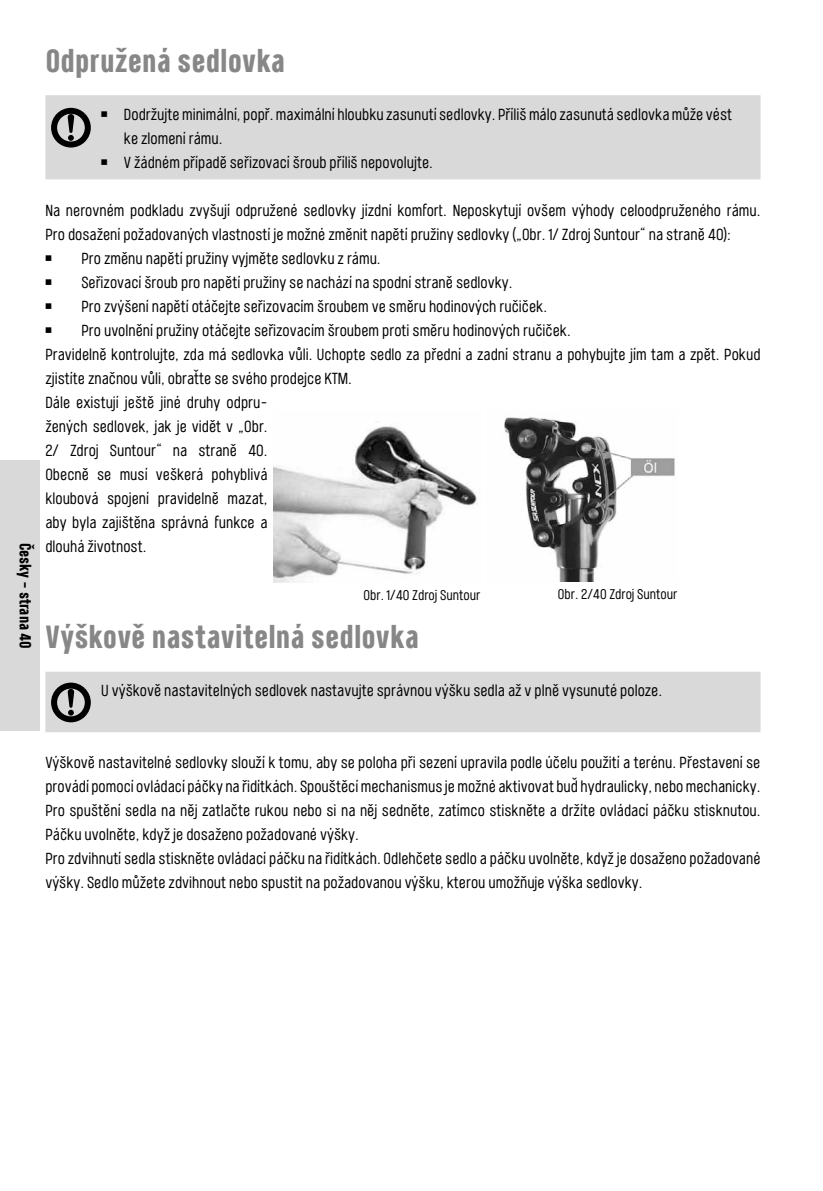
<style>
.page{position:relative;width:823px;height:1191px;background:#fff}
.page>*{position:absolute;margin:0;border:0;box-sizing:border-box;transform-origin:0 0}
.t1{font:700 32px "Port Condensed";color:#878787}
.t2{font:16px/24px "Port Condensed";color:#000}
.t3{font:700 16px "Port Condensed";letter-spacing:-.005em;color:#000}
.t4{font:14px "Port Condensed";color:#000}
</style>
<div class="page">
<div style="left:0;top:460px;width:40px;height:271px;background:#d9d9d9"></div>
<div style="left:45px;top:95px;width:715px;height:84px;background:#d9d9d9"></div>
<svg style="left:47px;top:105px;width:47px;height:46px;background:#8d8d8d"></svg>
<img style="left:273px;top:426px;width:204px;height:156px">
<img style="left:504px;top:417px;width:171px;height:164px">
<div style="left:45px;top:671px;width:715px;height:61px;background:#d9d9d9"></div>
<svg style="left:47px;top:679px;width:47px;height:47px;background:#8f8f8f"></svg>
<p class="t3" style="left:36px;top:542px;width:107px;rotate:90deg">Česky – strana 40</p>
<h1 class="t1" style="left:45px;top:40px;width:241px">Odpružená sedlovka</h1>
<p class="t2" style="left:101px;top:102px;width:632px">￭ Dodržujte minimální, popř. maximální hloubku zasunutí sedlovky. Příliš málo zasunutá sedlovka může vést</p>
<p class="t2" style="left:124px;top:126px;width:100px">ke zlomení rámu.</p>
<p class="t2" style="left:101px;top:150px;width:333px">￭ V žádném případě seřizovací šroub příliš nepovolujte.</p>
<p class="t2" style="left:45px;top:198px;width:716px">Na nerovném podkladu zvyšují odpružené sedlovky jízdní komfort. Neposkytují ovšem výhody celoodpruženého rámu.<br>Pro dosažení požadovaných vlastností je možné změnit napětí pružiny sedlovky („Obr. 1/ Zdroj Suntour“ na straně 40):<br>￭</p>
<p class="t2" style="left:81px;top:246px;width:300px">Pro změnu napětí pružiny vyjměte sedlovku z rámu.</p>
<p class="t2" style="left:45px;top:270px;width:10px">￭</p>
<p class="t2" style="left:81px;top:270px;width:432px">Seřizovací šroub pro napětí pružiny se nachází na spodní straně sedlovky.</p>
<p class="t2" style="left:45px;top:294px;width:10px">￭</p>
<p class="t2" style="left:81px;top:294px;width:467px">Pro zvýšení napětí otáčejte seřizovacím šroubem ve směru hodinových ručiček.</p>
<p class="t2" style="left:45px;top:318px;width:10px">￭</p>
<p class="t2" style="left:45px;top:318px;width:716px;text-indent:36px">Pro uvolnění pružiny otáčejte seřizovacím šroubem proti směru hodinových ručiček.<br>Pravidelně kontrolujte, zda má sedlovka vůli. Uchopte sedlo za přední a zadní stranu a pohybujte jím tam a zpět. Pokud zjistíte značnou vůli, obraťte se svého prodejce KTM.<br>Dále existují ještě jiné druhy odpru-<br>žených sedlovek, jak je vidět v „Obr.<br>2/ Zdroj Suntour“ na straně 40.<br>Obecně se musí veškerá pohyblivá<br>kloubová spojení pravidelně mazat,<br>aby byla zajištěna správná funkce a<br>dlouhá životnost.</p>
<p class="t4" style="left:363px;top:586px;width:118px">Obr. 1/40 Zdroj Suntour</p>
<p class="t4" style="left:557px;top:585px;width:121px">Obr. 2/40 Zdroj Suntour</p>
<h1 class="t1" style="left:45px;top:616px;width:375px">Výškově nastavitelná sedlovka</h1>
<p class="t2" style="left:101px;top:678px;width:562px">U výškově nastavitelných sedlovek nastavujte správnou výšku sedla až v plně vysunuté poloze.</p>
<p class="t2" style="left:45px;top:750px;width:716px">Výškově nastavitelné sedlovky slouží k tomu, aby se poloha při sezení upravila podle účelu použití a terénu. Přestavení se provádí pomocí ovládací páčky na řidítkách. Spouštěcí mechanismus je možné aktivovat buď hydraulicky, nebo mechanicky.<br>Pro spuštění sedla na něj zatlačte rukou nebo si na něj sedněte, zatímco stiskněte a držíte ovládací páčku stisknutou.<br>Páčku uvolněte, když je dosaženo požadované výšky.<br>Pro zdvihnutí sedla stiskněte ovládací páčku na řidítkách. Odlehčete sedlo a páčku uvolněte, když je dosaženo požadované výšky. Sedlo můžete zdvihnout nebo spustit na požadovanou výšku, kterou umožňuje výška sedlovky.</p>
</div>
